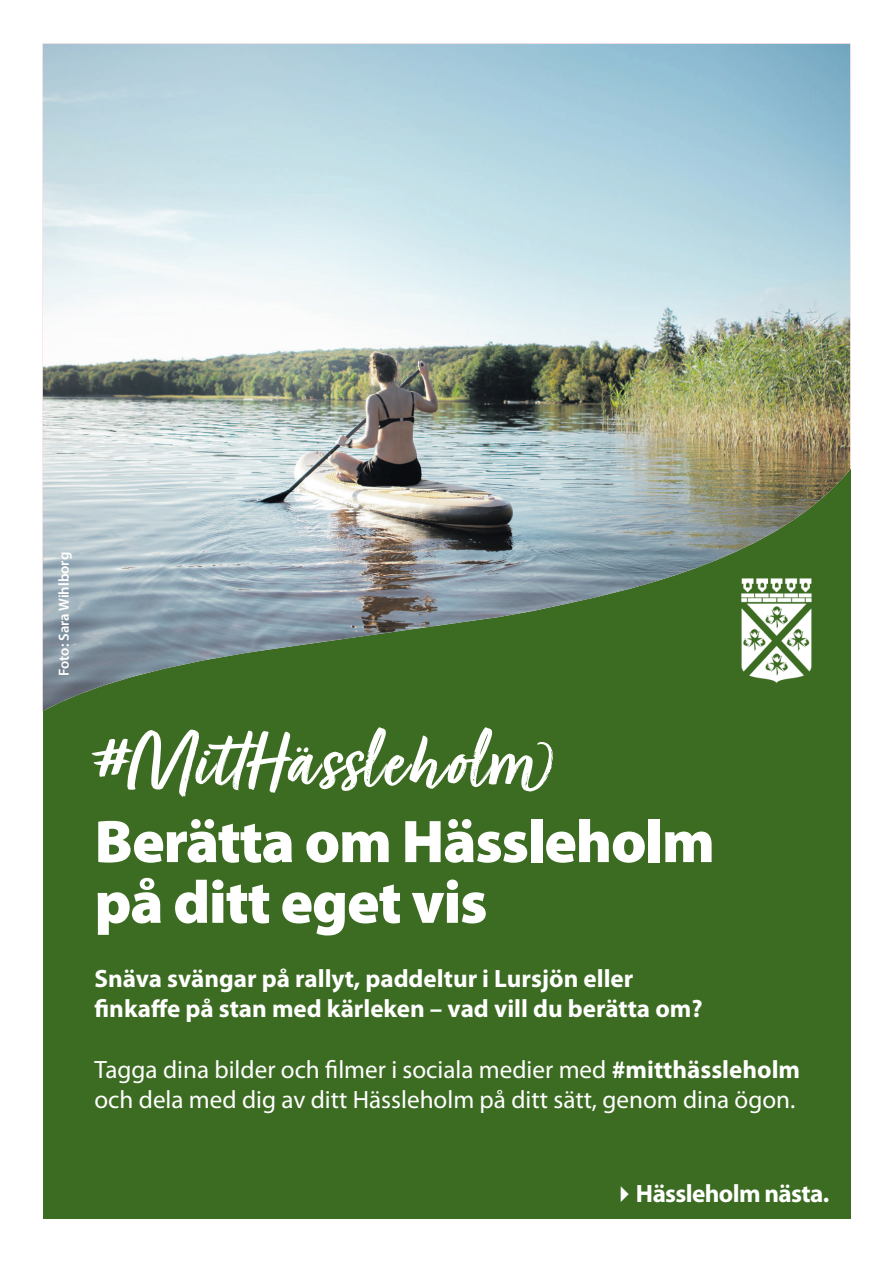
<style>
.page{position:relative;width:893px;height:1263px;background:#fff}
.page>*{position:absolute;margin:0;border:0;box-sizing:border-box;transform-origin:0 0}
.t1{font:85.5px "Turbinado Bold Pro";letter-spacing:.03em;color:#fff}
.t2{font:900 60.75px/60.8px "Myriad Pro";letter-spacing:-.02em;color:#fff}
.t3{font:25.2px/30.2px "Myriad Pro";color:#fff}
.t4{font:700 25.2px/30.2px "Myriad Pro";color:#fff}
.t5{font:700 25.2px "Myriad Pro";letter-spacing:-.025em;color:#fff}
.t6{font:600 14.7px "Myriad Pro";color:#fff}
.s1{font-weight:700}
</style>
<div class="page">
<div style="left:43px;top:752px;width:807px;height:467px;background:#3c6b22"></div>
<div style="left:43px;top:711px;width:807px;height:41px;background:#3c6b22"></div>
<img style="left:43px;top:44px;width:807px;height:667px">
<img style="left:735px;top:579px;width:83px;height:105px">
<p class="t6" style="left:54px;top:676px;width:125px;rotate:-90deg">Foto: Sara Wihlborg</p>
<p class="t1" style="left:94px;top:716px;width:456px">#MittHässleholm</p>
<p class="t2" style="left:94px;top:809px;width:622px">Berätta om Hässleholm på ditt eget vis</p>
<p class="t4" style="left:94px;top:963px;width:610px">Snäva svängar på rallyt, paddeltur i Lursjön eller finkaffe på stan med kärleken – vad vill du berätta om?</p>
<p class="t3" style="left:94px;top:1054px;width:707px">Tagga dina bilder och filmer i sociala medier med <span class="s1">#mitthässleholm </span>och dela med dig av ditt Hässleholm på ditt sätt, genom dina ögon.</p>
<p class="t5" style="left:611px;top:1177px;width:219px">✔Hässleholm nästa.</p>
</div>
